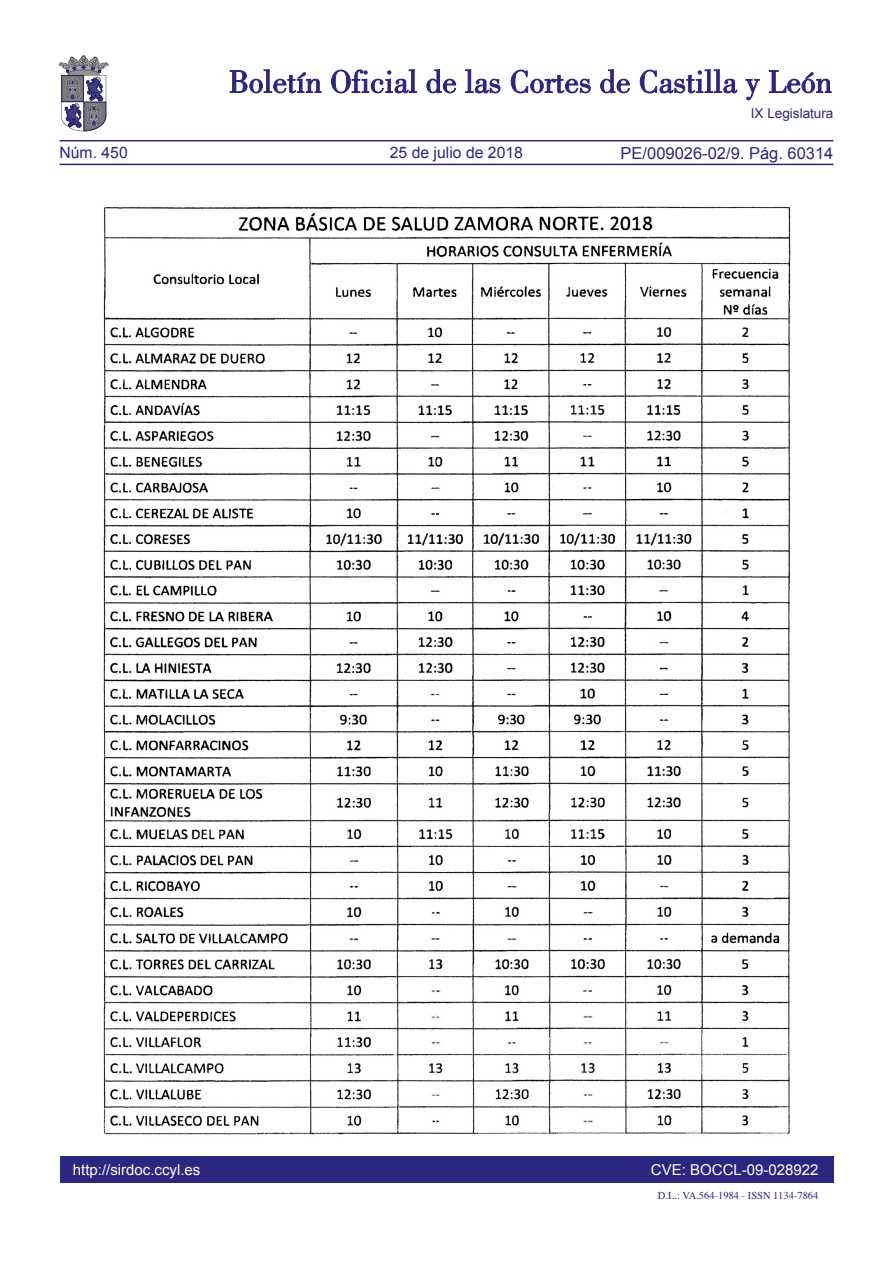
<style>
.page{position:relative;width:893px;height:1263px;background:#fff}
.page>*{position:absolute;margin:0;border:0;box-sizing:border-box;transform-origin:0 0}
.t1{font:16.5px "Arial";color:#292780}
.t2{font:15.75px "Arial";color:#292780}
.t3{font:15px "Arial";color:#fff}
.t4{font:13.5px "Arial";color:#292780}
.t5{font:10.5px "Times";color:#292780}
</style>
<div class="page">
<div style="left:60px;top:1157px;width:773px;height:26px;background:#292780"></div>
<hr style="left:60px;top:164px;width:773px;height:1px;background:#292780">
<hr style="left:60px;top:140px;width:773px;height:1px;background:#292780">
<svg style="left:230px;top:69px;width:91px;height:24px"></svg>
<svg style="left:331px;top:69px;width:86px;height:24px"></svg>
<svg style="left:426px;top:69px;width:30px;height:24px"></svg>
<svg style="left:465px;top:69px;width:35px;height:24px"></svg>
<svg style="left:511px;top:70px;width:80px;height:23px"></svg>
<svg style="left:600px;top:69px;width:30px;height:24px"></svg>
<svg style="left:640px;top:69px;width:97px;height:24px"></svg>
<svg style="left:745px;top:79px;width:15px;height:21px"></svg>
<svg style="left:769px;top:70px;width:62px;height:23px"></svg>
<svg style="left:59px;top:55px;width:49px;height:76px"></svg>
<img style="left:103px;top:206px;width:688px;height:929px">
<p class="t2" style="left:60px;top:142px;width:70px">Núm. 450</p>
<p class="t2" style="left:390px;top:142px;width:135px">25 de julio de 2018</p>
<p class="t4" style="left:751px;top:105px;width:84px">IX Legislatura</p>
<p class="t1" style="left:621px;top:142px;width:214px">PE/009026-02/9. Pág. 60314</p>
<p class="t3" style="left:73px;top:1159px;width:129px">http://sirdoc.ccyl.es</p>
<p class="t3" style="left:651px;top:1159px;width:169px">CVE: BOCCL-09-028922</p>
<p class="t5" style="left:658px;top:1185px;width:162px">D.L.: VA.564-1984 - ISSN 1134-7864</p>
</div>
